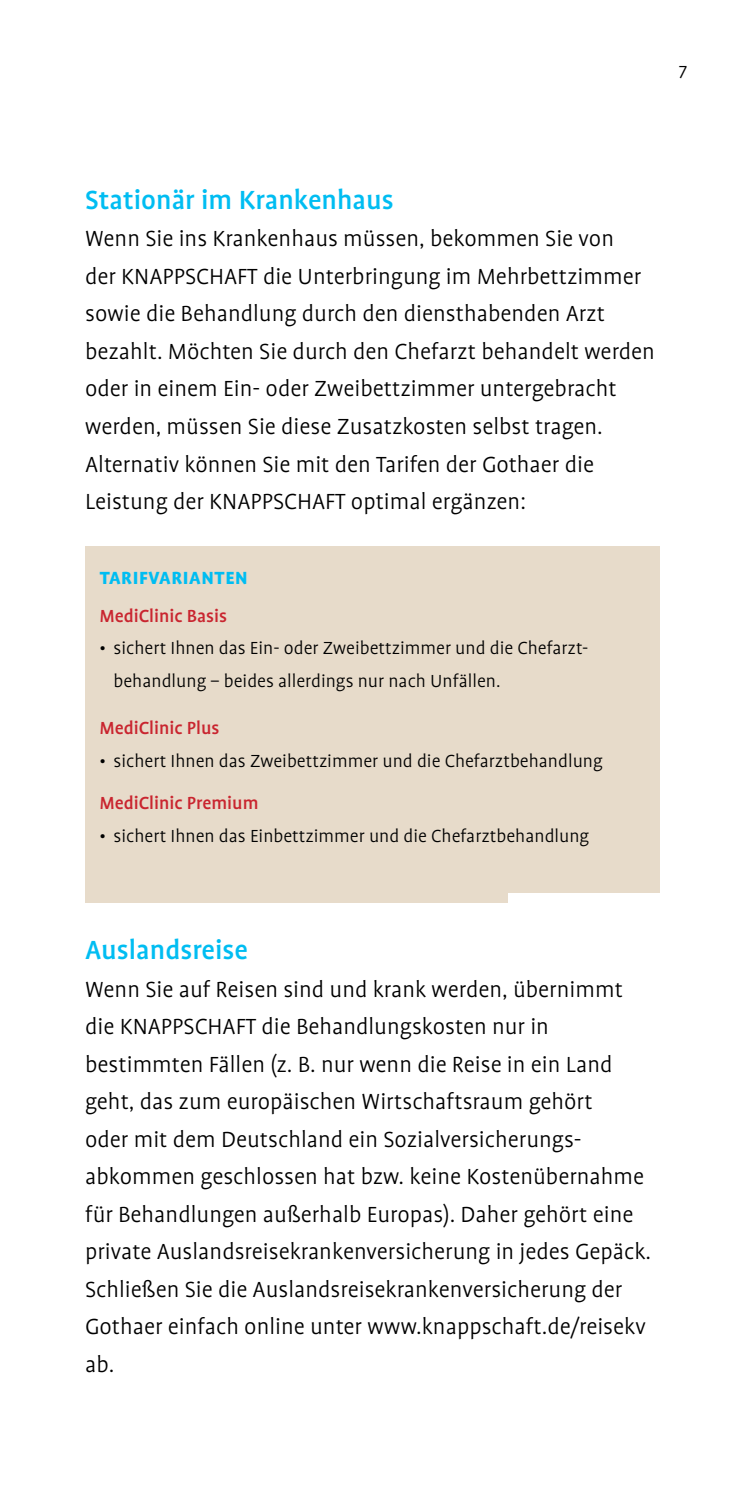
<style>
.page{position:relative;width:745px;height:1489px;background:#fff}
.page>*{position:absolute;margin:0;border:0;box-sizing:border-box;transform-origin:0 0}
.t1{font:500 30px "Profile";color:#00bdf2}
.t2{font:300 25px/37.5px "Profile";color:#000}
.t3{font:700 23.75px "Profile SC";color:#00bdf2}
.t4{font:300 20px/32.5px "Profile";color:#000}
.t5{font:500 20px "Profile";color:#c9252f}
.t6{font:300 20px "Profile NO";color:#000}
</style>
<div class="page">
<div style="left:85px;top:546px;width:574px;height:357px;background:#e7dbca"></div>
<div style="left:508px;top:892px;width:154px;height:21px;background:#fff"></div>
<p class="t6" style="left:677px;top:62px;width:11px">7</p>
<p class="t1" style="left:85px;top:184px;width:310px">Stationär im Krankenhaus</p>
<p class="t2" style="left:85px;top:220px;width:571px">Wenn Sie ins Krankenhaus müssen, bekommen Sie von<br>der KNAPPSCHAFT die Unterbringung im Mehrbettzimmer sowie die Behandlung durch den diensthabenden Arzt bezahlt. Möchten Sie durch den Chefarzt behandelt werden oder in einem Ein- oder Zweibettzimmer untergebracht werden, müssen Sie diese Zusatzkosten selbst tragen.<br>Alternativ können Sie mit den Tarifen der Gothaer die Leistung der KNAPPSCHAFT optimal ergänzen:</p>
<p class="t3" style="left:99px;top:564px;width:150px">tarifvarianten</p>
<p class="t5" style="left:99px;top:605px;width:129px">MediClinic Basis</p>
<p class="t4" style="left:113px;top:632px;width:474px;text-indent:-14px">• sichert Ihnen das Ein- oder Zweibettzimmer und die Chefarzt&shy;behandlung – beides allerdings nur nach Unfällen.</p>
<p class="t5" style="left:99px;top:717px;width:122px">MediClinic Plus</p>
<p class="t4" style="left:99px;top:744px;width:504px">• sichert Ihnen das Zweibettzimmer und die Chefarztbehandlung</p>
<p class="t5" style="left:99px;top:792px;width:160px">MediClinic Premium</p>
<p class="t4" style="left:99px;top:819px;width:491px">• sichert Ihnen das Einbettzimmer und die Chefarztbehandlung</p>
<p class="t1" style="left:85px;top:934px;width:164px">Auslandsreise</p>
<p class="t2" style="left:85px;top:970px;width:567px">Wenn Sie auf Reisen sind und krank werden, übernimmt die KNAPPSCHAFT die Behandlungskosten nur in bestimmten Fällen (z. B. nur wenn die Reise in ein Land geht, das zum europäischen Wirtschaftsraum gehört<br>oder mit dem Deutschland ein Sozialversicherungs&shy;abkommen geschlossen hat bzw. keine Kostenübernahme für Behandlungen außerhalb Europas). Daher gehört eine private Auslandsreisekrankenversicherung in jedes Gepäck.<br>Schließen Sie die Auslandsreisekrankenversicherung der Gothaer einfach online unter www.knappschaft.de/reisekv ab.</p>
</div>
